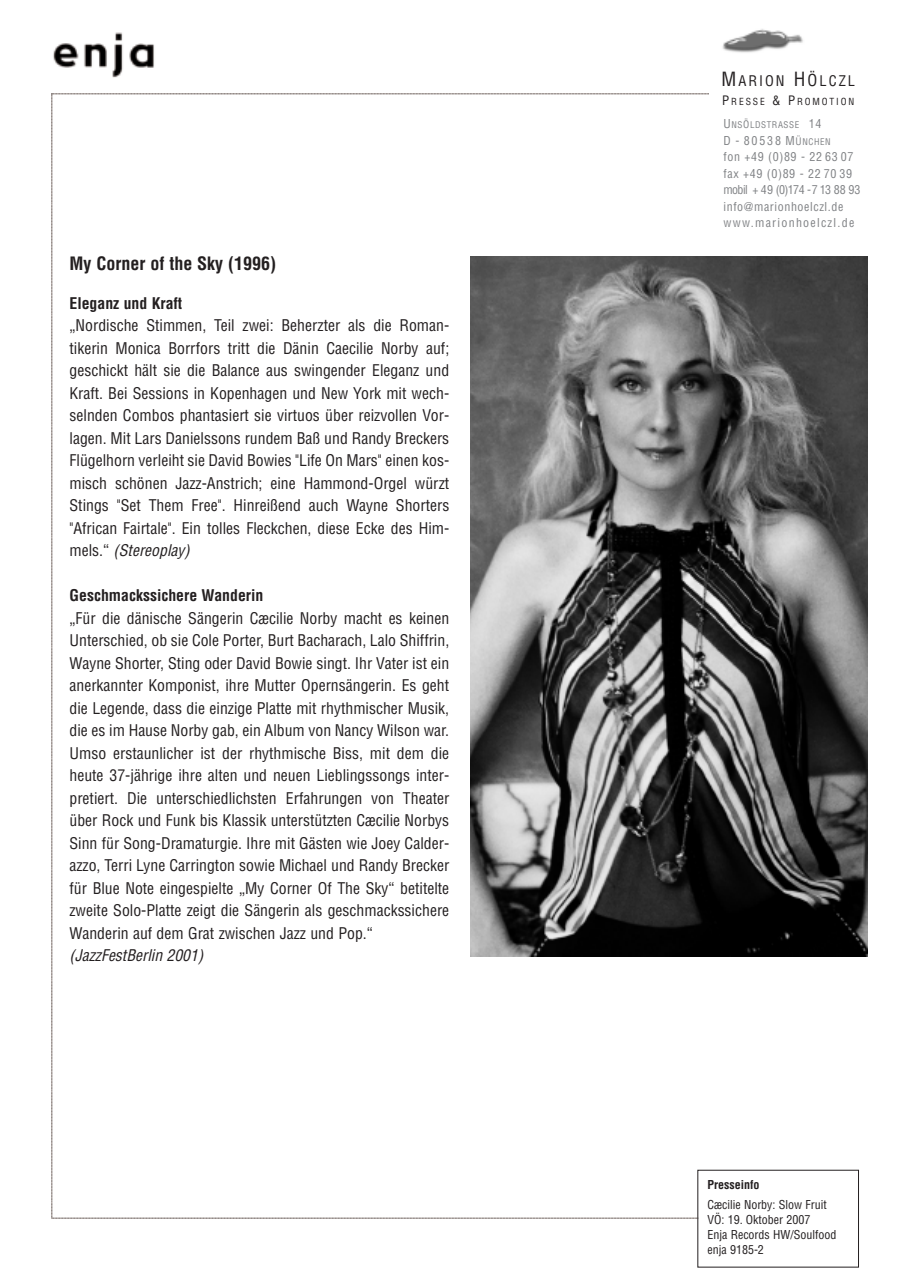
<style>
.page{position:relative;width:910px;height:1280px;background:#fff}
.page>*{position:absolute;margin:0;border:0;box-sizing:border-box;transform-origin:0 0}
.t1{font:700 condensed 18px "Helvetica";color:#231f20}
.t2{font:condensed 15.75px/22.5px "Helvetica";color:#231f20;text-align:justify}
.t3{font:700 condensed 15.75px "Helvetica";color:#231f20}
.t4{font:italic condensed 15.75px "Helvetica";color:#231f20}
.t5{font:condensed 14.25px "Helvetica";letter-spacing:.14em;color:#231f20}
.t6{font:condensed 12px/16.5px "Helvetica";letter-spacing:.05em;color:#808285}
.t7{font:condensed 12px/15px "Helvetica";color:#231f20}
.t8{font:700 condensed 12px "Helvetica";color:#231f20}
.t9{font:condensed 9.6px "Helvetica";letter-spacing:.2em;color:#231f20}
.t10{font:condensed 9px "Helvetica";letter-spacing:.065em;color:#808285}
.s1{font-style:italic}
.s2{font-size:19.05px}
.s3{font-size:16.05px}
.s4{font-size:12.75px}
.s5{font-size:12px}
.s6{font-size:10.2px}
.s7{font-size:9px}
</style>
<div class="page">
<img style="left:51px;top:204px;width:657px;height:1015px">
<div style="left:68px;top:255px;width:383px;height:736px;background:#fff"></div>
<img style="left:722px;top:29px;width:81px;height:24px">
<div style="left:706px;top:1178px;width:161px;height:102px;background:#fff"></div>
<img style="left:53px;top:32px;width:101px;height:46px">
<div style="left:472px;top:255px;width:383px;height:5px;background:#fff"></div>
<img style="left:470px;top:256px;width:397px;height:700px">
<p class="t1" style="left:70px;top:257px;width:208px">My Corner of the Sky (1996)</p>
<p class="t3" style="left:70px;top:298px;width:114px">Eleganz und Kraft</p>
<p class="t2" style="left:70px;top:316px;width:381px">„Nordische Stimmen, Teil zwei: Beherzter als die Roman&shy;tikerin Monica Borrfors tritt die Dänin Caecilie Norby auf; geschickt hält sie die Balance aus swingender Eleganz und Kraft. Bei Sessions in Kopenhagen und New York mit wech&shy;selnden Combos phantasiert sie virtuos über reizvollen Vor&shy;lagen. Mit Lars Danielssons rundem Baß und Randy Breckers Flügelhorn verleiht sie David Bowies "Life On Mars" einen kos&shy;misch schönen Jazz-Anstrich; eine Hammond-Orgel würzt Stings "Set Them Free". Hinreißend auch Wayne Shorters "African Fairtale". Ein tolles Fleckchen, diese Ecke des Him&shy;mels.“ <span class="s1">(Stereoplay)</span></p>
<p class="t3" style="left:70px;top:590px;width:195px">Geschmackssichere Wanderin</p>
<p class="t2" style="left:70px;top:608px;width:381px">„Für die dänische Sängerin Cæcilie Norby macht es keinen Unterschied, ob sie Cole Porter, Burt Bacharach, Lalo Shiffrin, Wayne Shorter, Sting oder David Bowie singt. Ihr Vater ist ein anerkannter Komponist, ihre Mutter Opernsängerin. Es geht die Legende, dass die einzige Platte mit rhythmischer Musik, die es im Hause Norby gab, ein Album von Nancy Wilson war.<br>Umso erstaunlicher ist der rhythmische Biss, mit dem die heute 37-jährige ihre alten und neuen Lieblingssongs inter&shy;pretiert. Die unterschiedlichsten Erfahrungen von Theater über Rock und Funk bis Klassik unterstützten Cæcilie Norbys Sinn für Song-Dramaturgie. Ihre mit Gästen wie Joey Calder&shy;azzo, Terri Lyne Carrington sowie Michael und Randy Brecker für Blue Note eingespielte „My Corner Of The Sky“ betitelte zweite Solo-Platte zeigt die Sängerin als geschmackssichere Wanderin auf dem Grat zwischen Jazz und Pop.“</p>
<p class="t4" style="left:70px;top:950px;width:135px">(JazzFestBerlin 2001)</p>
<p class="t5" style="left:721px;top:75px;width:135px"><span class="s2">M</span>ARION <span class="s2">H</span><span class="s3">Ö</span>LCZL</p>
<p class="t9" style="left:722px;top:98px;width:134px"><span class="s4">P</span>RESSE <span class="s4">&amp; P</span>ROMOTION</p>
<p class="t10" style="left:723px;top:122px;width:99px"><span class="s5">U</span>NS<span class="s6">Ö</span>LDSTRASSE <span class="s5">14</span></p>
<p class="t6" style="left:723px;top:133px;width:139px">D - 80538 M<span class="s6">Ü</span><span class="s7">NCHEN<br></span>fon +49 (0)89 - 22 63 07 fax +49 (0)89 - 22 70 39 mobil + 49 (0)174 -7 13 88 93 info@marionhoelczl.de www.marionhoelczl.de</p>
<p class="t8" style="left:707px;top:1180px;width:53px">Presseinfo</p>
<p class="t7" style="left:707px;top:1198px;width:131px">Cæcilie Norby: Slow Fruit<br>VÖ: 19. Oktober 2007<br>Enja Records HW/Soulfood enja 9185-2</p>
</div>
